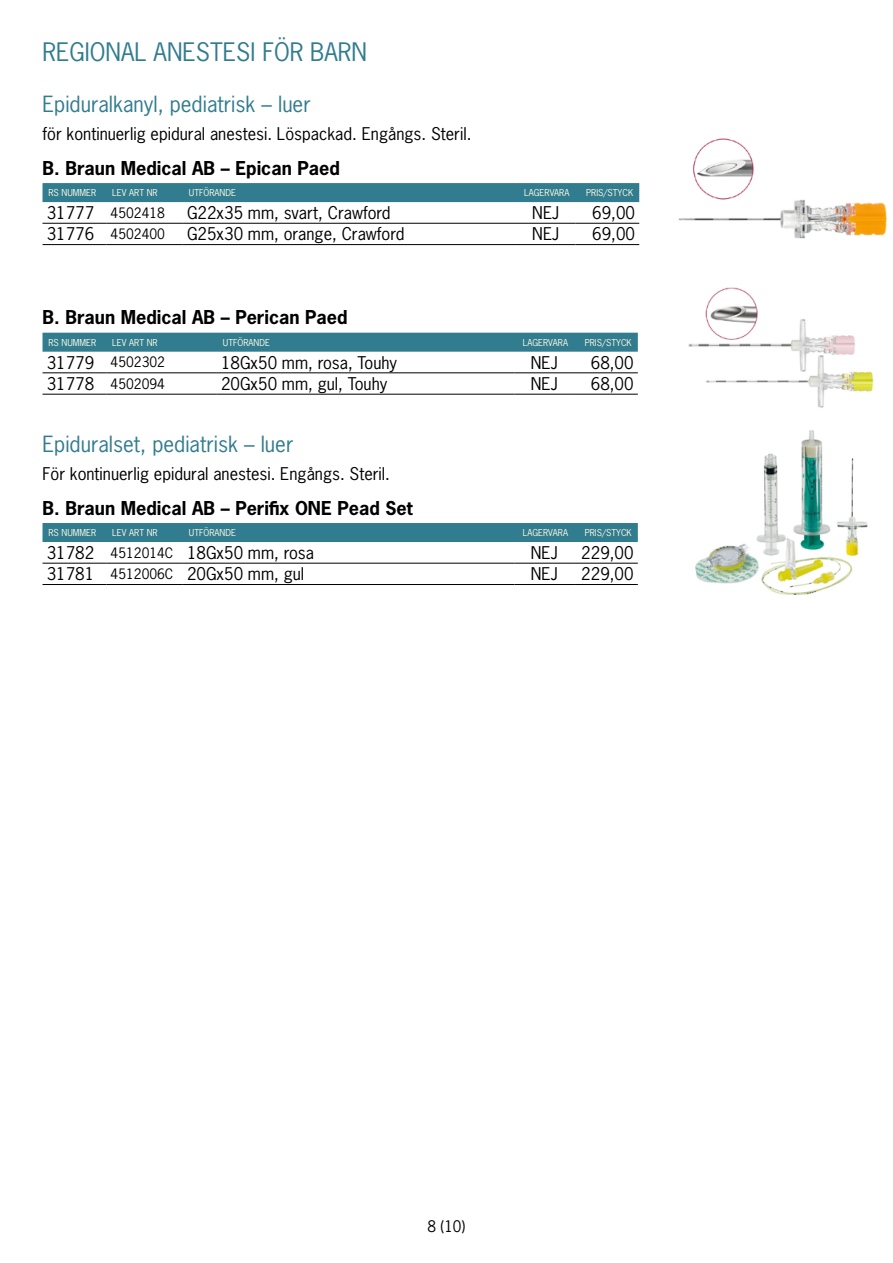
<style>
.page{position:relative;width:893px;height:1263px;background:#fff}
.page>*{position:absolute;margin:0;border:0;box-sizing:border-box;transform-origin:0 0}
.Rubrik_1{font:24px "News Gothic Std";color:#317c8e}
.Rubrik_2{font:21px "News Gothic Std";color:#317c8e}
.Rubrik_3{font:700 18px "News Gothic Std";color:#000}
.Brödtext_11pkt{font:16.5px "News Gothic Std";color:#000}
.t1{font:15px "News Gothic Std";color:#000}
.Brödtext_11pkt-2{font:13.5px "News Gothic Std";color:#000}
.Tabellhuvudrad{font:9px "News Gothic Std";color:#fefae6}
</style>
<div class="page">
<div style="left:43px;top:183px;width:596px;height:19px;background:#317c8e"></div>
<hr style="left:43px;top:223px;width:63px;height:1px;background:#000">
<hr style="left:43px;top:244px;width:63px;height:1px;background:#000">
<hr style="left:106px;top:223px;width:77px;height:1px;background:#000">
<hr style="left:183px;top:223px;width:333px;height:1px;background:#000">
<hr style="left:106px;top:244px;width:77px;height:1px;background:#000">
<hr style="left:183px;top:244px;width:333px;height:1px;background:#000">
<hr style="left:516px;top:223px;width:59px;height:1px;background:#000">
<hr style="left:575px;top:223px;width:64px;height:1px;background:#000">
<hr style="left:516px;top:244px;width:59px;height:1px;background:#000">
<hr style="left:575px;top:244px;width:64px;height:1px;background:#000">
<div style="left:43px;top:333px;width:595px;height:19px;background:#317c8e"></div>
<hr style="left:43px;top:373px;width:63px;height:1px;background:#000">
<hr style="left:43px;top:394px;width:63px;height:1px;background:#000">
<hr style="left:106px;top:373px;width:111px;height:1px;background:#000">
<hr style="left:217px;top:373px;width:297px;height:1px;background:#000">
<hr style="left:106px;top:394px;width:111px;height:1px;background:#000">
<hr style="left:217px;top:394px;width:297px;height:1px;background:#000">
<hr style="left:514px;top:373px;width:60px;height:1px;background:#000">
<hr style="left:574px;top:373px;width:64px;height:1px;background:#000">
<hr style="left:514px;top:394px;width:60px;height:1px;background:#000">
<hr style="left:574px;top:394px;width:64px;height:1px;background:#000">
<div style="left:43px;top:523px;width:595px;height:19px;background:#317c8e"></div>
<hr style="left:43px;top:563px;width:63px;height:1px;background:#000">
<hr style="left:43px;top:584px;width:63px;height:1px;background:#000">
<hr style="left:106px;top:563px;width:77px;height:1px;background:#000">
<hr style="left:183px;top:563px;width:331px;height:1px;background:#000">
<hr style="left:106px;top:584px;width:77px;height:1px;background:#000">
<hr style="left:183px;top:584px;width:331px;height:1px;background:#000">
<hr style="left:514px;top:563px;width:60px;height:1px;background:#000">
<hr style="left:574px;top:563px;width:64px;height:1px;background:#000">
<hr style="left:514px;top:584px;width:60px;height:1px;background:#000">
<hr style="left:574px;top:584px;width:64px;height:1px;background:#000">
<img style="left:678px;top:138px;width:209px;height:101px">
<img style="left:688px;top:287px;width:186px;height:121px">
<img style="left:695px;top:430px;width:173px;height:165px">
<h1 class="Rubrik_1" style="left:43px;top:37px;width:326px">REGIONAL ANESTESI FÖR BARN</h1>
<h2 class="Rubrik_2" style="left:43px;top:90px;width:270px">Epiduralkanyl, pediatrisk – luer</h2>
<p class="Brödtext_11pkt" style="left:43px;top:123px;width:427px">för kontinuerlig epidural anestesi. Löspackad. Engångs. Steril.</p>
<h3 class="Rubrik_3" style="left:43px;top:156px;width:299px">B. Braun Medical AB – Epican Paed</h3>
<p class="Tabellhuvudrad" style="left:49px;top:187px;width:49px">RS NUMMER</p>
<p class="Tabellhuvudrad" style="left:112px;top:187px;width:47px">LEV ART NR</p>
<p class="Tabellhuvudrad" style="left:189px;top:187px;width:49px">UTFÖRANDE</p>
<p class="Tabellhuvudrad" style="left:524px;top:187px;width:47px">LAGERVARA</p>
<p class="Tabellhuvudrad" style="left:586px;top:187px;width:49px">PRIS/STYCK</p>
<p class="Brödtext_11pkt" style="left:47px;top:202px;width:49px">31777</p>
<p class="Brödtext_11pkt-2" style="left:111px;top:204px;width:56px">4502418</p>
<p class="Brödtext_11pkt" style="left:187px;top:202px;width:205px">G22x35 mm, svart, Crawford</p>
<p class="Brödtext_11pkt" style="left:532px;top:202px;width:28px">NEJ</p>
<p class="Brödtext_11pkt" style="left:592px;top:202px;width:44px">69,00</p>
<p class="Brödtext_11pkt" style="left:47px;top:223px;width:49px">31776</p>
<p class="Brödtext_11pkt-2" style="left:111px;top:225px;width:56px">4502400</p>
<p class="Brödtext_11pkt" style="left:187px;top:223px;width:219px">G25x30 mm, orange, Crawford</p>
<p class="Brödtext_11pkt" style="left:532px;top:223px;width:28px">NEJ</p>
<p class="Brödtext_11pkt" style="left:592px;top:223px;width:44px">69,00</p>
<h3 class="Rubrik_3" style="left:43px;top:305px;width:307px">B. Braun Medical AB – Perican Paed</h3>
<p class="Tabellhuvudrad" style="left:49px;top:336px;width:49px">RS NUMMER</p>
<p class="Tabellhuvudrad" style="left:112px;top:336px;width:47px">LEV ART NR</p>
<p class="Tabellhuvudrad" style="left:223px;top:336px;width:49px">UTFÖRANDE</p>
<p class="Tabellhuvudrad" style="left:523px;top:336px;width:47px">LAGERVARA</p>
<p class="Tabellhuvudrad" style="left:585px;top:336px;width:49px">PRIS/STYCK</p>
<p class="Brödtext_11pkt" style="left:47px;top:352px;width:49px">31779</p>
<p class="Brödtext_11pkt-2" style="left:111px;top:354px;width:56px">4502302</p>
<p class="Brödtext_11pkt" style="left:221px;top:352px;width:178px">18Gx50 mm, rosa, Touhy</p>
<p class="Brödtext_11pkt" style="left:531px;top:352px;width:28px">NEJ</p>
<p class="Brödtext_11pkt" style="left:591px;top:352px;width:44px">68,00</p>
<p class="Brödtext_11pkt" style="left:47px;top:373px;width:49px">31778</p>
<p class="Brödtext_11pkt-2" style="left:111px;top:375px;width:56px">4502094</p>
<p class="Brödtext_11pkt" style="left:221px;top:373px;width:168px">20Gx50 mm, gul, Touhy</p>
<p class="Brödtext_11pkt" style="left:531px;top:373px;width:28px">NEJ</p>
<p class="Brödtext_11pkt" style="left:591px;top:373px;width:44px">68,00</p>
<h2 class="Rubrik_2" style="left:43px;top:430px;width:252px">Epiduralset, pediatrisk – luer</h2>
<p class="Brödtext_11pkt" style="left:43px;top:463px;width:346px">För kontinuerlig epidural anestesi. Engångs. Steril.</p>
<h3 class="Rubrik_3" style="left:43px;top:496px;width:372px">B. Braun Medical AB – Perifix ONE Pead Set</h3>
<p class="Tabellhuvudrad" style="left:49px;top:527px;width:49px">RS NUMMER</p>
<p class="Tabellhuvudrad" style="left:112px;top:527px;width:47px">LEV ART NR</p>
<p class="Tabellhuvudrad" style="left:189px;top:527px;width:49px">UTFÖRANDE</p>
<p class="Tabellhuvudrad" style="left:523px;top:527px;width:47px">LAGERVARA</p>
<p class="Tabellhuvudrad" style="left:585px;top:527px;width:49px">PRIS/STYCK</p>
<p class="Brödtext_11pkt" style="left:47px;top:542px;width:49px">31782</p>
<p class="Brödtext_11pkt-2" style="left:111px;top:544px;width:64px">4512014C</p>
<p class="Brödtext_11pkt" style="left:187px;top:542px;width:128px">18Gx50 mm, rosa</p>
<p class="Brödtext_11pkt" style="left:531px;top:542px;width:28px">NEJ</p>
<p class="Brödtext_11pkt" style="left:581px;top:542px;width:54px">229,00</p>
<p class="Brödtext_11pkt" style="left:47px;top:563px;width:49px">31781</p>
<p class="Brödtext_11pkt-2" style="left:111px;top:565px;width:64px">4512006C</p>
<p class="Brödtext_11pkt" style="left:187px;top:563px;width:119px">20Gx50 mm, gul</p>
<p class="Brödtext_11pkt" style="left:531px;top:563px;width:28px">NEJ</p>
<p class="Brödtext_11pkt" style="left:581px;top:563px;width:54px">229,00</p>
<p class="t1" style="left:427px;top:1217px;width:40px">8 (10)</p>
</div>
